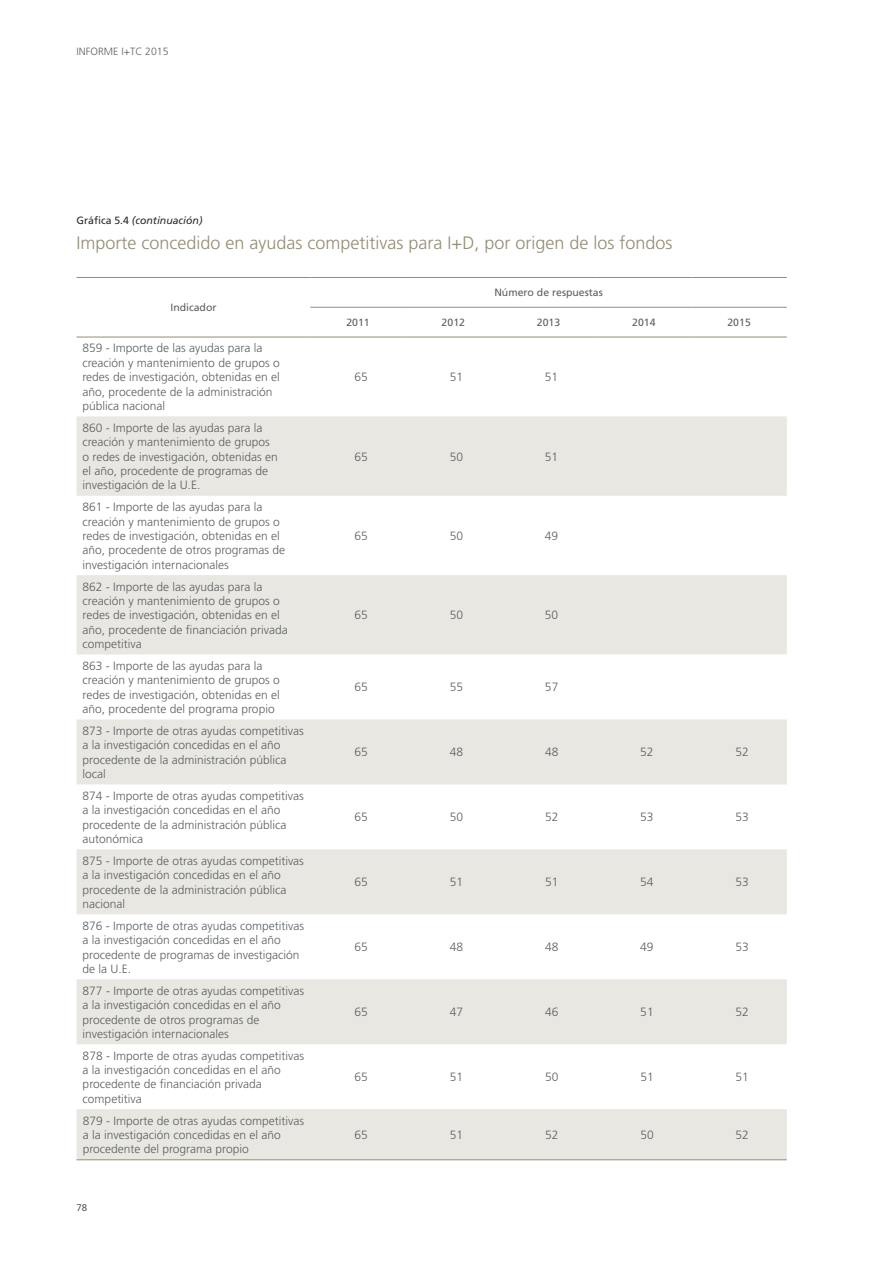
<style>
.page{position:relative;width:893px;height:1263px;background:#fff}
.page>*{position:absolute;margin:0;border:0;box-sizing:border-box;transform-origin:0 0}
.t1{font:300 18px "Frutiger LT Std";color:#938d76}
.t2{font:300 12px/14.4px "Frutiger LT Std";color:#5c6062}
.t3{font:10.5px "Frutiger LT Std";color:#5c6062}
.t4{font:italic 10.5px "Frutiger LT Std";color:#2e2a25}
.t5{font:300 10.5px "Frutiger LT Std";color:#5c6062}
.t6{font:9.75px "Frutiger LT Std";color:#5c6062}
.s1{font-style:normal}
</style>
<div class="page">
<svg style="left:77px;top:416px;width:710px;height:743px;fill:#e9e7e1"></svg>
<hr style="left:77px;top:277px;width:233px;height:1px;background:#938d76">
<hr style="left:310px;top:277px;width:96px;height:1px;background:#938d76">
<hr style="left:406px;top:277px;width:95px;height:1px;background:#938d76">
<hr style="left:501px;top:277px;width:95px;height:1px;background:#938d76">
<hr style="left:596px;top:277px;width:95px;height:1px;background:#938d76">
<hr style="left:691px;top:277px;width:96px;height:1px;background:#938d76">
<hr style="left:310px;top:307px;width:96px;height:1px;background:#938d76">
<hr style="left:406px;top:307px;width:95px;height:1px;background:#938d76">
<hr style="left:501px;top:307px;width:95px;height:1px;background:#938d76">
<hr style="left:596px;top:307px;width:95px;height:1px;background:#938d76">
<hr style="left:691px;top:307px;width:96px;height:1px;background:#938d76">
<hr style="left:77px;top:337px;width:233px;height:1px;background:#938d76">
<hr style="left:310px;top:337px;width:96px;height:1px;background:#938d76">
<hr style="left:406px;top:337px;width:95px;height:1px;background:#938d76">
<hr style="left:501px;top:337px;width:95px;height:1px;background:#938d76">
<hr style="left:596px;top:337px;width:95px;height:1px;background:#938d76">
<hr style="left:691px;top:337px;width:96px;height:1px;background:#938d76">
<hr style="left:77px;top:1159px;width:233px;height:1px;background:#938d76">
<hr style="left:310px;top:1159px;width:96px;height:1px;background:#938d76">
<hr style="left:406px;top:1159px;width:95px;height:1px;background:#938d76">
<hr style="left:501px;top:1159px;width:95px;height:1px;background:#938d76">
<hr style="left:596px;top:1159px;width:95px;height:1px;background:#938d76">
<hr style="left:691px;top:1159px;width:96px;height:1px;background:#938d76">
<p class="t5" style="left:77px;top:45px;width:94px">INFORME I+TC 2015</p>
<p class="t4" style="left:77px;top:214px;width:128px"><span class="s1">Gráfica 5.4</span> (continuación)</p>
<h1 class="t1" style="left:77px;top:233px;width:597px">Importe concedido en ayudas competitivas para I+D, por origen de los fondos</h1>
<p class="t3" style="left:170px;top:301px;width:48px">Indicador</p>
<p class="t2" style="left:83px;top:341px;width:199px">859 - Importe de las ayudas para la creación y mantenimiento de grupos o redes de investigación, obtenidas en el año, procedente de la administración pública nacional</p>
<p class="t2" style="left:83px;top:421px;width:197px">860 - Importe de las ayudas para la creación y mantenimiento de grupos o redes de investigación, obtenidas en el año, procedente de programas de investigación de la U.E.</p>
<p class="t2" style="left:83px;top:500px;width:204px">861 - Importe de las ayudas para la creación y mantenimiento de grupos o redes de investigación, obtenidas en el año, procedente de otros programas de investigación internacionales</p>
<p class="t2" style="left:83px;top:579px;width:207px">862 - Importe de las ayudas para la creación y mantenimiento de grupos o redes de investigación, obtenidas en el año, procedente de financiación privada competitiva</p>
<p class="t2" style="left:83px;top:659px;width:199px">863 - Importe de las ayudas para la creación y mantenimiento de grupos o redes de investigación, obtenidas en el año, procedente del programa propio</p>
<p class="t2" style="left:83px;top:724px;width:223px">873 - Importe de otras ayudas competitivas a la investigación concedidas en el año procedente de la administración pública local</p>
<p class="t2" style="left:83px;top:789px;width:223px">874 - Importe de otras ayudas competitivas a la investigación concedidas en el año procedente de la administración pública autonómica</p>
<p class="t2" style="left:83px;top:853px;width:223px">875 - Importe de otras ayudas competitivas a la investigación concedidas en el año procedente de la administración pública nacional</p>
<p class="t2" style="left:83px;top:918px;width:223px">876 - Importe de otras ayudas competitivas a la investigación concedidas en el año procedente de programas de investigación de la U.E.</p>
<p class="t2" style="left:83px;top:983px;width:223px">877 - Importe de otras ayudas competitivas a la investigación concedidas en el año procedente de otros programas de investigación internacionales</p>
<p class="t2" style="left:83px;top:1048px;width:223px">878 - Importe de otras ayudas competitivas a la investigación concedidas en el año procedente de financiación privada competitiva</p>
<p class="t2" style="left:83px;top:1113px;width:223px">879 - Importe de otras ayudas competitivas a la investigación concedidas en el año procedente del programa propio</p>
<p class="t6" style="left:77px;top:1202px;width:12px">78</p>
<p class="t3" style="left:494px;top:286px;width:110px">Número de respuestas</p>
<p class="t3" style="left:346px;top:316px;width:25px">2011</p>
<p class="t3" style="left:442px;top:316px;width:25px">2012</p>
<p class="t3" style="left:537px;top:316px;width:25px">2013</p>
<p class="t3" style="left:632px;top:316px;width:25px">2014</p>
<p class="t3" style="left:727px;top:316px;width:25px">2015</p>
<p class="t2" style="left:354px;top:370px;width:15px">65</p>
<p class="t2" style="left:450px;top:370px;width:15px">51</p>
<p class="t2" style="left:545px;top:370px;width:15px">51</p>
<p class="t2" style="left:354px;top:449px;width:15px">65</p>
<p class="t2" style="left:450px;top:449px;width:15px">50</p>
<p class="t2" style="left:545px;top:449px;width:15px">51</p>
<p class="t2" style="left:354px;top:529px;width:15px">65</p>
<p class="t2" style="left:450px;top:529px;width:15px">50</p>
<p class="t2" style="left:545px;top:529px;width:15px">49</p>
<p class="t2" style="left:354px;top:608px;width:15px">65</p>
<p class="t2" style="left:450px;top:608px;width:15px">50</p>
<p class="t2" style="left:545px;top:608px;width:15px">50</p>
<p class="t2" style="left:354px;top:680px;width:15px">65</p>
<p class="t2" style="left:450px;top:680px;width:15px">55</p>
<p class="t2" style="left:545px;top:680px;width:15px">57</p>
<p class="t2" style="left:354px;top:745px;width:15px">65</p>
<p class="t2" style="left:450px;top:745px;width:15px">48</p>
<p class="t2" style="left:545px;top:745px;width:15px">48</p>
<p class="t2" style="left:640px;top:745px;width:15px">52</p>
<p class="t2" style="left:735px;top:745px;width:15px">52</p>
<p class="t2" style="left:354px;top:810px;width:15px">65</p>
<p class="t2" style="left:450px;top:810px;width:15px">50</p>
<p class="t2" style="left:545px;top:810px;width:15px">52</p>
<p class="t2" style="left:640px;top:810px;width:15px">53</p>
<p class="t2" style="left:736px;top:810px;width:15px">53</p>
<p class="t2" style="left:354px;top:875px;width:15px">65</p>
<p class="t2" style="left:450px;top:875px;width:15px">51</p>
<p class="t2" style="left:545px;top:875px;width:15px">51</p>
<p class="t2" style="left:640px;top:875px;width:15px">54</p>
<p class="t2" style="left:736px;top:875px;width:15px">53</p>
<p class="t2" style="left:354px;top:940px;width:15px">65</p>
<p class="t2" style="left:450px;top:940px;width:15px">48</p>
<p class="t2" style="left:545px;top:940px;width:15px">48</p>
<p class="t2" style="left:640px;top:940px;width:15px">49</p>
<p class="t2" style="left:736px;top:940px;width:15px">53</p>
<p class="t2" style="left:354px;top:1005px;width:15px">65</p>
<p class="t2" style="left:450px;top:1005px;width:15px">47</p>
<p class="t2" style="left:545px;top:1005px;width:15px">46</p>
<p class="t2" style="left:640px;top:1005px;width:15px">51</p>
<p class="t2" style="left:736px;top:1005px;width:15px">52</p>
<p class="t2" style="left:354px;top:1070px;width:15px">65</p>
<p class="t2" style="left:450px;top:1070px;width:15px">51</p>
<p class="t2" style="left:545px;top:1070px;width:15px">50</p>
<p class="t2" style="left:640px;top:1070px;width:15px">51</p>
<p class="t2" style="left:736px;top:1070px;width:15px">51</p>
<p class="t2" style="left:354px;top:1128px;width:15px">65</p>
<p class="t2" style="left:450px;top:1128px;width:15px">51</p>
<p class="t2" style="left:545px;top:1128px;width:15px">52</p>
<p class="t2" style="left:640px;top:1128px;width:15px">50</p>
<p class="t2" style="left:736px;top:1128px;width:15px">52</p>
</div>
